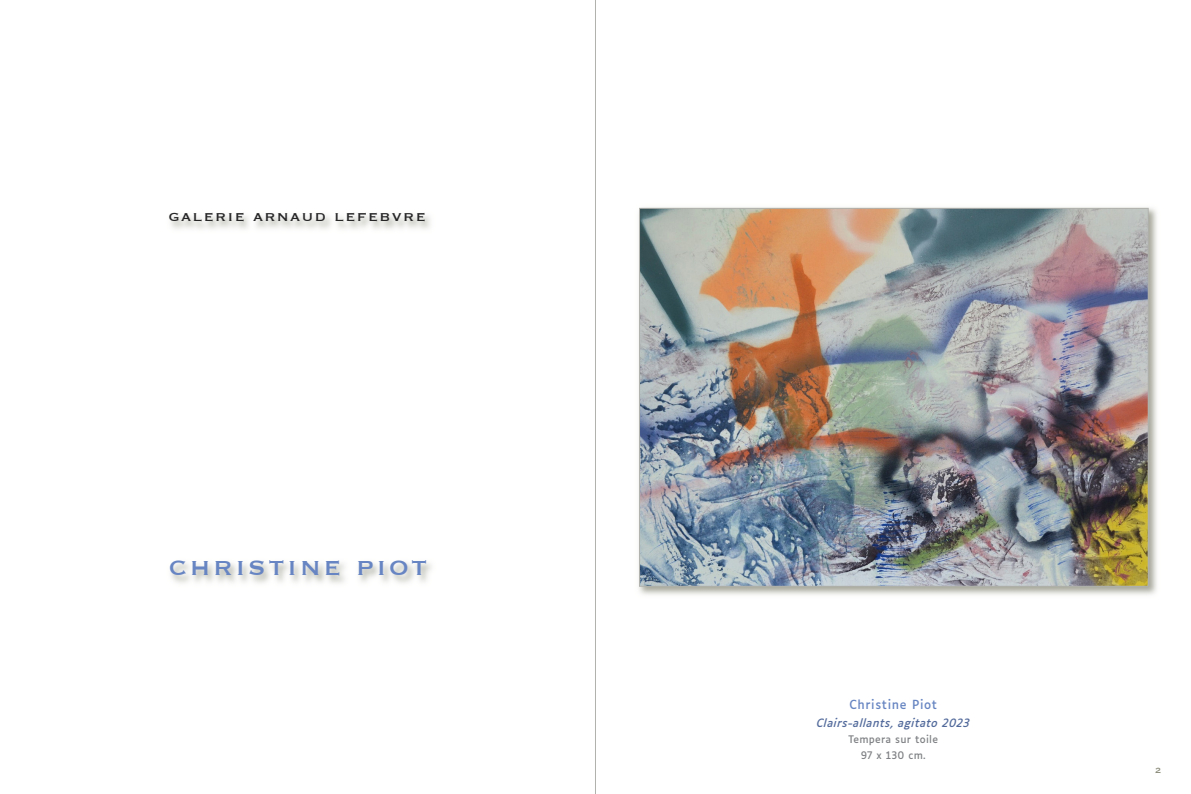
<style>
.page{position:relative;width:1191px;height:794px;background:#fff}
.page>*{position:absolute;margin:0;border:0;box-sizing:border-box;transform-origin:0 0}
.t1{font:32px "Copperplate";letter-spacing:.075em;color:#6785c2}
.t2{font:18px "Copperplate";letter-spacing:.075em;color:#272627}
.t3{font:12px "Luciole";letter-spacing:.05em;color:#6785c2}
.t4{font:italic 11px "Luciole";letter-spacing:.025em;color:#526a9b}
.t5{font:10px/16px "Luciole";letter-spacing:.025em;color:#7f8184;text-align:center}
.t6{font:10px "Copperplate";color:#8a8b79}
</style>
<div class="page">
<img style="left:171px;top:562px;width:261px;height:22px">
<img style="left:638px;top:207px;width:519px;height:388px">
<img style="left:641px;top:210px;width:505px;height:375px">
<hr style="left:595px;top:0;width:1px;height:794px;background:#b1b1ad">
<h2 class="t2" style="left:169px;top:207px;width:258px">galerie arnaud lefebvre</h2>
<h1 class="t1" style="left:169px;top:551px;width:259px">christine piot</h1>
<p class="t3" style="left:849px;top:699px;width:89px">Christine Piot</p>
<p class="t4" style="left:816px;top:718px;width:154px">Clairs-allants, agitato 2023</p>
<p class="t5" style="left:848px;top:732px;width:91px">Tempera sur toile<br>97 x 130 cm.</p>
<p class="t6" style="left:1155px;top:765px;width:8px">2</p>
</div>
